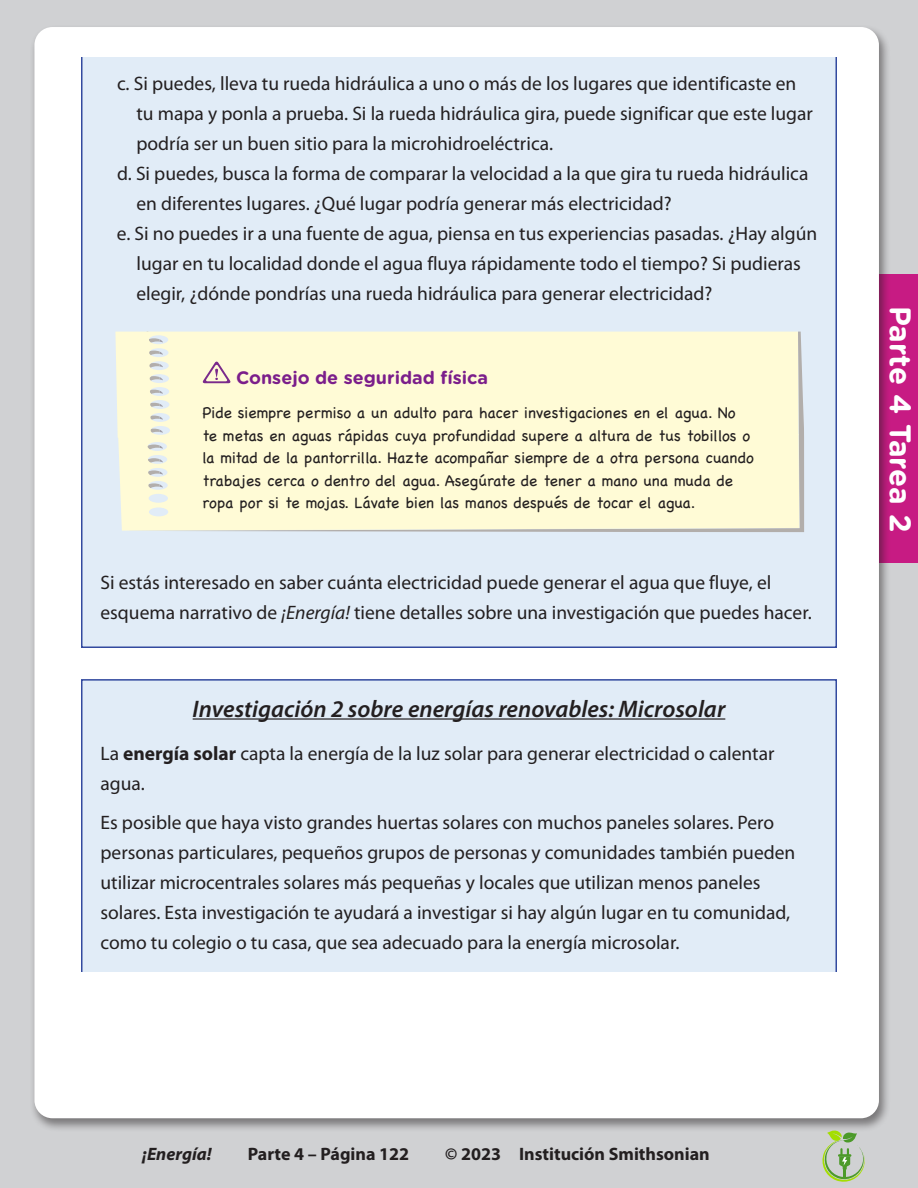
<style>
.page{position:relative;width:918px;height:1188px;background:#d0d1d3}
.page>*{position:absolute;margin:0;border:0;box-sizing:border-box;transform-origin:0 0}
.t1{font:700 30px "Gotham Rounded";letter-spacing:-.005em;color:#fff}
.t2{font:italic 600 24px "Myriad Pro";color:#231f20}
.t3{font:19.5px/30px "Myriad Pro";color:#231f20}
.t4{font:700 18px "Myriad Pro";color:#231f20}
.t5{font:700 18px "Gotham Rounded";color:#7b1e8b}
.t6{font:italic 700 18px "Myriad Pro";color:#231f20}
.t7{font:15.75px/22.5px "Chalkboard";color:#231f20}
.s1{font-style:italic}
.s2{font-weight:700}
</style>
<div class="page">
<div style="left:879px;top:274px;width:39px;height:288px;background:#c71b83"></div>
<div style="left:30px;top:24px;width:860px;height:1108px;background:#231f20;opacity:.5"></div>
<div style="left:34px;top:27px;width:845px;height:1091px;background:#fff;border-radius:18px"></div>
<div style="left:82px;top:57px;width:754px;height:590px;background:#e1ecf7"></div>
<svg style="left:820px;top:1130px;width:45px;height:52px"></svg>
<div style="left:115px;top:332px;width:683px;height:105px;background:#fffbd6"></div>
<svg style="left:202px;top:361px;width:28px;height:22px"></svg>
<div style="left:118px;top:434px;width:681px;height:97px;background:#fffbd6"></div>
<div style="left:82px;top:680px;width:754px;height:292px;background:#e1ecf7"></div>
<div style="left:81px;top:679px;width:756px;height:294px;border:2px solid #334a9f"></div>
<hr style="left:193px;top:718px;width:532px;height:2px;background:#231f20">
<p class="t3" style="left:136px;top:69px;width:678px;text-indent:-19px">c. Si puedes, lleva tu rueda hidráulica a uno o más de los lugares que identificaste en tu mapa y ponla a prueba. Si la rueda hidráulica gira, puede significar que este lugar podría ser un buen sitio para la microhidroeléctrica.</p>
<p class="t3" style="left:136px;top:159px;width:673px;text-indent:-19px">d. Si puedes, busca la forma de comparar la velocidad a la que gira tu rueda hidráulica en diferentes lugares. ¿Qué lugar podría generar más electricidad?</p>
<p class="t3" style="left:136px;top:219px;width:682px;text-indent:-20px">e. Si no puedes ir a una fuente de agua, piensa en tus experiencias pasadas. ¿Hay algún lugar en tu localidad donde el agua fluya rápidamente todo el tiempo? Si pudieras elegir, ¿dónde pondrías una rueda hidráulica para generar electricidad?</p>
<h5 class="t5" style="left:236px;top:364px;width:254px">Consejo de seguridad física</h5>
<p class="t7" style="left:202px;top:402px;width:553px">Pide siempre permiso a un adulto para hacer investigaciones en el agua. No te metas en aguas rápidas cuya profundidad supere a altura de tus tobillos o la mitad de la pantorrilla. Hazte acompañar siempre de a otra persona cuando trabajes cerca o dentro del agua. Asegúrate de tener a mano una muda de ropa por si te mojas. Lávate bien las manos después de tocar el agua.</p>
<p class="t3" style="left:100px;top:567px;width:713px">Si estás interesado en saber cuánta electricidad puede generar el agua que fluye, el esquema narrativo de <span class="s1">¡Energía!</span> tiene detalles sobre una investigación que puedes hacer.</p>
<h4 class="t2" style="left:193px;top:693px;width:534px">Investigación 2 sobre energías renovables: Microsolar</h4>
<p class="t3" style="left:100px;top:738px;width:676px">La <span class="s2">energía solar</span> capta la energía de la luz solar para generar electricidad o calentar agua.</p>
<p class="t3" style="left:100px;top:807px;width:696px">Es posible que haya visto grandes huertas solares con muchos paneles solares. Pero personas particulares, pequeños grupos de personas y comunidades también pueden utilizar microcentrales solares más pequeñas y locales que utilizan menos paneles solares. Esta investigación te ayudará a investigar si hay algún lugar en tu comunidad, como tu colegio o tu casa, que sea adecuado para la energía microsolar.</p>
<h1 class="t1" style="left:923px;top:306px;width:228px;rotate:90deg">Parte 4 Tarea 2</h1>
<p class="t6" style="left:142px;top:1142px;width:71px">¡Energía!</p>
<p class="t4" style="left:248px;top:1142px;width:163px">Parte 4 – Página 122</p>
<p class="t4" style="left:445px;top:1142px;width:266px">© 2023 Institución Smithsonian</p>
</div>
